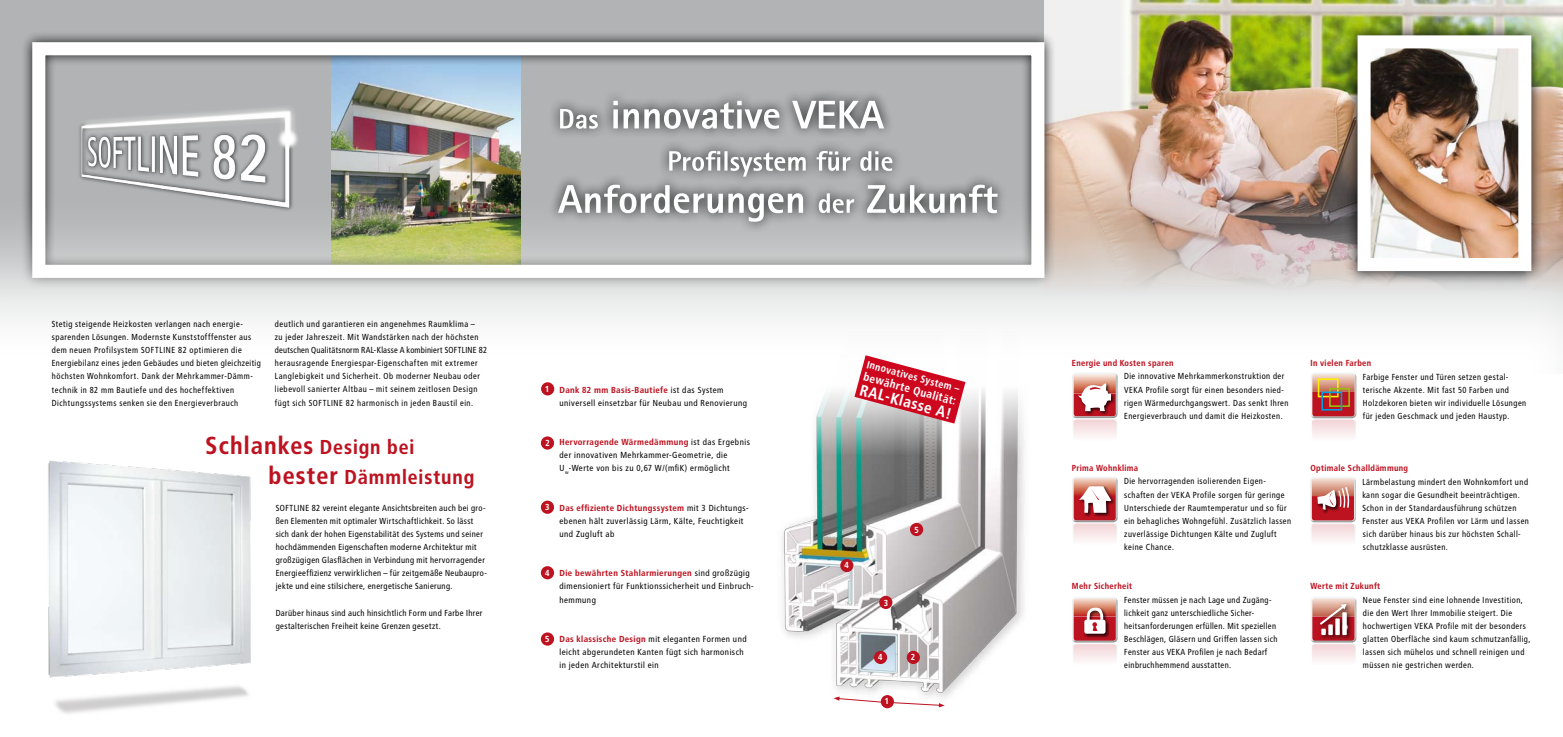
<style>
.page{position:relative;width:1563px;height:737px;background:#fff}
.page>*{position:absolute;margin:0;border:0;box-sizing:border-box;transform-origin:0 0}
.t1{font:700 24.5px "Transit";letter-spacing:.025em;color:#bd1220}
.t2{font:700 20.12px "Transit";letter-spacing:.025em;color:#bd1220}
.t3{font:700 15.75px "Transit";color:#fff;scale:.95 1}
.t4{font:700 11.64px "Transit";color:#fff;scale:.95 1}
.t5{font:700 10.5px "Transit";color:#fff;scale:.95 1}
.t6{font:8.75px/13.1px "Transit";letter-spacing:.02em;color:#000;scale:.96 1}
.t7{font:8.75px/13.1px "Transit";letter-spacing:.02em;color:#000}
.t8{font:700 8.75px "Transit";letter-spacing:.02em;color:#bd1220;scale:.96 1}
.t9{font:700 8.75px "Transit";color:#fff}
.s1{font-size:20.12px}
.s2{font-size:24.5px}
.s3{font-weight:700;color:#bd1220}
</style>
<div class="page">
<div style="left:0;top:0;width:1563px;height:377px;background:#b1b3b4"></div>
<img style="left:1044px;top:0;width:519px;height:186px">
<div style="left:20px;top:30px;width:1035px;height:259px;background:#000;opacity:.9"></div>
<img style="left:26px;top:36px;width:1025px;height:150px">
<img style="left:38px;top:57px;width:292px;height:129px">
<svg style="left:0;top:186px;width:1563px;height:188px;background:#dcdad6"></svg>
<div style="left:0;top:374px;width:1563px;height:182px;background:#fff"></div>
<img style="left:766px;top:332px;width:273px;height:375px">
<svg style="left:854px;top:355px;width:111px;height:68px;background:#d76370"></svg>
<div style="left:840px;top:559px;width:13px;height:13px;background:#bd1220;border-radius:50%"></div>
<div style="left:874px;top:651px;width:13px;height:13px;background:#bd1220;border-radius:50%"></div>
<div style="left:879px;top:596px;width:13px;height:13px;background:#bd1220;border-radius:50%"></div>
<svg style="left:833px;top:696px;width:49px;height:6px"></svg>
<div style="left:881px;top:695px;width:13px;height:13px;background:#bd1220;border-radius:50%"></div>
<svg style="left:893px;top:702px;width:51px;height:5px"></svg>
<div style="left:910px;top:523px;width:13px;height:13px;background:#bd1220;border-radius:50%"></div>
<div style="left:906px;top:651px;width:14px;height:13px;background:#bd1220;border-radius:50%"></div>
<div style="left:1310px;top:419px;width:46px;height:23px;background:#000;opacity:.75"></div>
<div style="left:1310px;top:372px;width:46px;height:45px;background:#fff"></div>
<div style="left:1310px;top:373px;width:46px;height:46px;background:#000;opacity:.4"></div>
<svg style="left:1311px;top:373px;width:44px;height:44px;background:#c0725f"></svg>
<div style="left:1310px;top:643px;width:46px;height:23px;background:#000;opacity:.75"></div>
<div style="left:1310px;top:597px;width:46px;height:46px;background:#000;opacity:.4"></div>
<svg style="left:1311px;top:597px;width:44px;height:44px"></svg>
<div style="left:541px;top:382px;width:13px;height:13px;background:#bd1220;border-radius:50%"></div>
<div style="left:541px;top:436px;width:13px;height:13px;background:#bd1220;border-radius:50%"></div>
<div style="left:541px;top:500px;width:13px;height:14px;background:#bd1220;border-radius:50%"></div>
<div style="left:541px;top:566px;width:13px;height:13px;background:#bd1220;border-radius:50%"></div>
<div style="left:541px;top:632px;width:13px;height:13px;background:#bd1220;border-radius:50%"></div>
<div style="left:1343px;top:22px;width:201px;height:262px;background:#000;opacity:.9"></div>
<img style="left:1371px;top:49px;width:146px;height:208px">
<div style="left:1357px;top:35px;width:174px;height:236px;border:13px solid #fff"></div>
<div style="left:546px;top:89px;width:460px;height:143px;background:#000;opacity:.9"></div>
<svg style="left:558px;top:185px;width:439px;height:37px"></svg>
<svg style="left:669px;top:151px;width:223px;height:26px"></svg>
<svg style="left:560px;top:101px;width:324px;height:28px"></svg>
<img style="left:48px;top:460px;width:203px;height:238px">
<div style="left:1310px;top:523px;width:46px;height:23px;background:#000;opacity:.75"></div>
<div style="left:1310px;top:477px;width:46px;height:46px;background:#000;opacity:.4"></div>
<svg style="left:1311px;top:477px;width:44px;height:44px;background:#cf7a79"></svg>
<div style="left:1071px;top:419px;width:47px;height:23px;background:#000;opacity:.75"></div>
<div style="left:1071px;top:372px;width:47px;height:45px;background:#fff"></div>
<div style="left:1071px;top:373px;width:47px;height:46px;background:#000;opacity:.4"></div>
<svg style="left:1072px;top:373px;width:44px;height:44px"></svg>
<div style="left:1071px;top:523px;width:47px;height:23px;background:#000;opacity:.75"></div>
<div style="left:1071px;top:477px;width:47px;height:46px;background:#000;opacity:.4"></div>
<svg style="left:1072px;top:477px;width:44px;height:44px"></svg>
<div style="left:1071px;top:643px;width:47px;height:23px;background:#000;opacity:.75"></div>
<div style="left:1071px;top:597px;width:47px;height:46px;background:#000;opacity:.4"></div>
<svg style="left:1072px;top:597px;width:44px;height:44px"></svg>
<p class="t6" style="left:52px;top:317px;width:220px">Stetig steigende Heizkosten verlangen nach energie&shy;sparenden Lösungen. Modernste Kunststofffenster aus dem neuen Profilsystem SOFTLINE 82 optimieren die Energiebilanz eines jeden Gebäudes und bieten gleichzeitig höchsten Wohnkomfort. Dank der Mehrkammer-Dämm&shy;technik in 82 mm Bautiefe und des hocheffektiven Dichtungssystems senken sie den Energieverbrauch</p>
<p class="t6" style="left:275px;top:317px;width:223px">deutlich und garantieren ein angenehmes Raumklima –<br>zu jeder Jahreszeit. Mit Wandstärken nach der höchsten deutschen Qualitätsnorm RAL-Klasse A kombiniert SOFTLINE 82 herausragende Energiespar-Eigenschaften mit extremer Langlebigkeit und Sicherheit. Ob moderner Neubau oder liebevoll sanierter Altbau – mit seinem zeitlosen Design fügt sich SOFTLINE 82 harmonisch in jeden Baustil ein.</p>
<h1 class="t1" style="left:206px;top:431px;width:211px">Schlankes <span class="s1">Design bei</span></h1>
<h2 class="t2" style="left:269px;top:465px;width:208px"><span class="s2">bester</span> Dämmleistung</h2>
<p class="t7" style="left:276px;top:501px;width:213px">SOFTLINE 82 vereint elegante Ansichtsbreiten auch bei gro&shy;ßen Elementen mit optimaler Wirtschaftlichkeit. So lässt sich dank der hohen Eigenstabilität des Systems und seiner hochdämmenden Eigenschaften moderne Architektur mit großzügigen Glasflächen in Verbindung mit hervorragender Energieeffizienz verwirklichen – für zeitgemäße Neubaupro&shy;jekte und eine stilsichere, energetische Sanierung.</p>
<p class="t7" style="left:276px;top:606px;width:208px">Darüber hinaus sind auch hinsichtlich Form und Farbe Ihrer gestalterischen Freiheit keine Grenzen gesetzt.</p>
<p class="t9" style="left:545px;top:384px;width:6px">1</p>
<p class="t9" style="left:545px;top:438px;width:6px">2</p>
<p class="t9" style="left:545px;top:502px;width:6px">3</p>
<p class="t9" style="left:545px;top:567px;width:6px">4</p>
<p class="t9" style="left:545px;top:634px;width:6px">5</p>
<p class="t7" style="left:559px;top:383px;width:189px"><span class="s3">Dank 82 mm Basis-Bautiefe</span> ist das System universell einsetzbar für Neubau und Renovierung</p>
<p class="t7" style="left:559px;top:435px;width:192px"><span class="s3">Hervorragende Wärmedämmung</span> ist das Ergebnis der innovativen Mehrkammer-Geometrie, die<br>U<sub>w</sub>-Werte von bis zu 0,67 W/(m²K) ermöglicht</p>
<p class="t7" style="left:559px;top:501px;width:191px"><span class="s3">Das effiziente Dichtungssystem</span> mit 3 Dichtungs&shy;ebenen hält zuverlässig Lärm, Kälte, Feuchtigkeit und Zugluft ab</p>
<p class="t7" style="left:559px;top:567px;width:196px"><span class="s3">Die bewährten Stahlarmierungen</span> sind großzügig dimensioniert für Funktionssicherheit und Einbruch&shy;hemmung</p>
<p class="t7" style="left:559px;top:632px;width:189px"><span class="s3">Das klassische Design</span> mit eleganten Formen und leicht abgerundeten Kanten fügt sich harmonisch in jeden Architekturstil ein</p>
<p class="t5" style="left:868px;top:358px;width:102px;rotate:15deg">Innovatives System –</p>
<h3 class="t4" style="left:865px;top:369px;width:102px;rotate:15deg">bewährte Qualität:</h3>
<h3 class="t3" style="left:862px;top:380px;width:101px;rotate:15deg">RAL-Klasse A!</h3>
<p class="t9" style="left:844px;top:560px;width:6px">4</p>
<p class="t9" style="left:914px;top:524px;width:6px">5</p>
<p class="t9" style="left:883px;top:597px;width:6px">3</p>
<p class="t9" style="left:878px;top:652px;width:6px">4</p>
<p class="t9" style="left:885px;top:696px;width:6px">1</p>
<p class="t9" style="left:911px;top:652px;width:6px">2</p>
<p class="t8" style="left:1072px;top:358px;width:108px">Energie und Kosten sparen</p>
<p class="t6" style="left:1124px;top:370px;width:173px">Die innovative Mehrkammerkonstruktion der VEKA Profile sorgt für einen besonders nied&shy;rigen Wärmedurchgangswert. Das senkt Ihren Energieverbrauch und damit die Heizkosten.</p>
<p class="t8" style="left:1072px;top:463px;width:71px">Prima Wohnklima</p>
<p class="t6" style="left:1124px;top:475px;width:176px">Die hervorragenden isolierenden Eigen&shy;schaften der VEKA Profile sorgen für geringe Unterschiede der Raumtemperatur und so für ein behagliches Wohngefühl. Zusätzlich lassen zuverlässige Dichtungen Kälte und Zugluft keine Chance.</p>
<p class="t8" style="left:1072px;top:581px;width:65px">Mehr Sicherheit</p>
<p class="t6" style="left:1124px;top:593px;width:162px">Fenster müssen je nach Lage und Zugäng&shy;lichkeit ganz unterschiedliche Sicher&shy;heitsanforderungen erfüllen. Mit speziellen Beschlägen, Gläsern und Griffen lassen sich Fenster aus VEKA Profilen je nach Bedarf einbruchhemmend ausstatten.</p>
<p class="t8" style="left:1310px;top:358px;width:65px">In vielen Farben</p>
<p class="t6" style="left:1363px;top:370px;width:172px">Farbige Fenster und Türen setzen gestal&shy;terische Akzente. Mit fast 50 Farben und Holzdekoren bieten wir individuelle Lösungen für jeden Geschmack und jeden Haustyp.</p>
<p class="t8" style="left:1310px;top:463px;width:103px">Optimale Schalldämmung</p>
<p class="t6" style="left:1362px;top:475px;width:175px">Lärmbelastung mindert den Wohnkomfort und kann sogar die Gesundheit beeinträchtigen.<br>Schon in der Standardausführung schützen Fenster aus VEKA Profilen vor Lärm und lassen sich darüber hinaus bis zur höchsten Schall&shy;schutzklasse ausrüsten.</p>
<p class="t8" style="left:1310px;top:581px;width:74px">Werte mit Zukunft</p>
<p class="t6" style="left:1363px;top:593px;width:176px">Neue Fenster sind eine lohnende Investition, die den Wert Ihrer Immobilie steigert. Die hochwertigen VEKA Profile mit der besonders glatten Oberfläche sind kaum schmutzanfällig, lassen sich mühelos und schnell reinigen und müssen nie gestrichen werden.</p>
</div>
